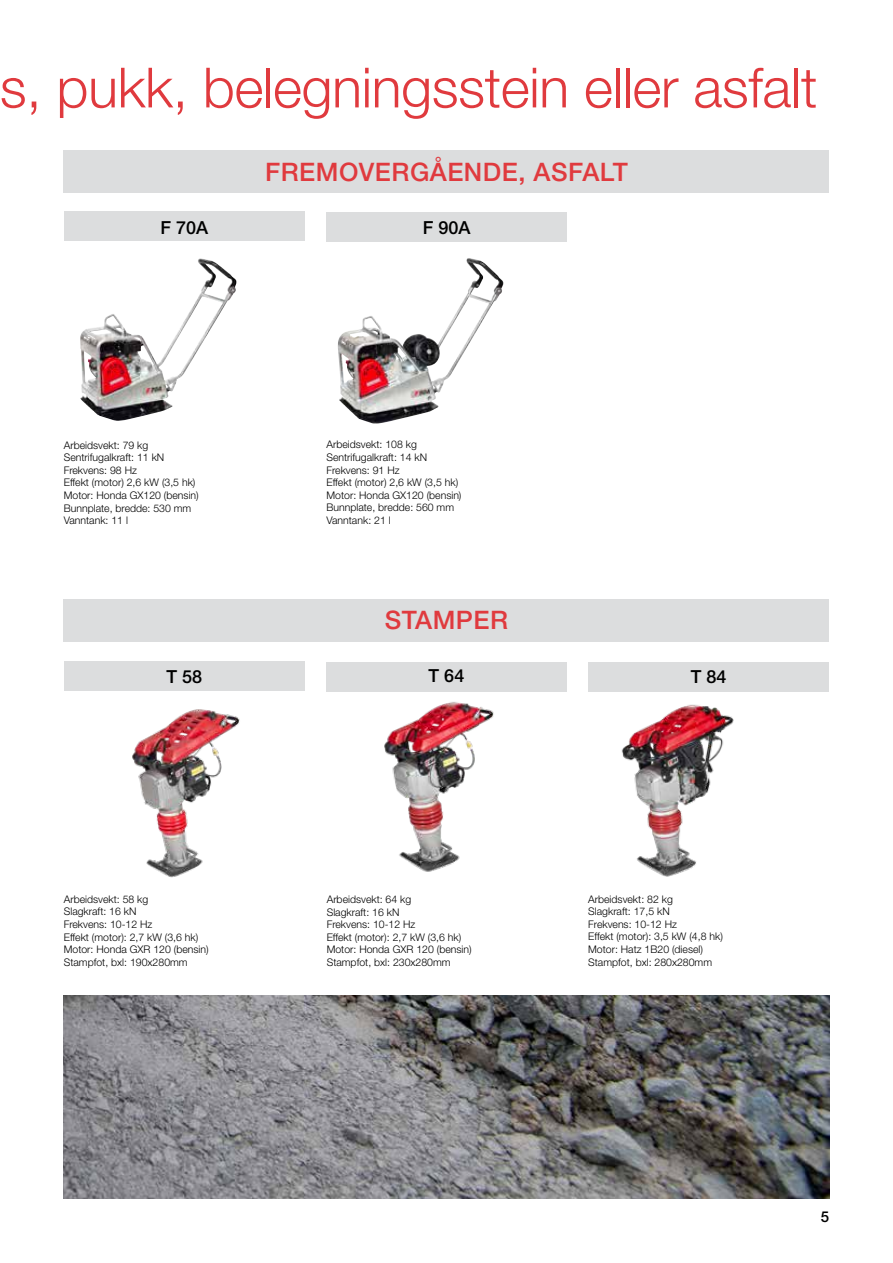
<style>
.page{position:relative;width:893px;height:1263px;background:#fff}
.page>*{position:absolute;margin:0;border:0;box-sizing:border-box;transform-origin:0 0}
.t1{font:300 55.5px "Helvetica Neue";letter-spacing:-.005em;color:#e03a3e}
.t2{font:500 25.5px "Helvetica Neue";letter-spacing:.02em;color:#e03a3e}
.t3{font:500 18px "Helvetica Neue";color:#000}
.t4{font:500 15px "Helvetica Neue";color:#000}
.t5{font:300 10.5px/12.6px "Helvetica Neue";color:#000}
</style>
<div class="page">
<div style="left:64px;top:211px;width:241px;height:30px;background:#dcddde"></div>
<div style="left:326px;top:212px;width:241px;height:30px;background:#dcddde"></div>
<div style="left:64px;top:661px;width:241px;height:29px;background:#dcddde"></div>
<img style="left:384px;top:702px;width:110px;height:170px">
<img style="left:611px;top:691px;width:137px;height:185px">
<div style="left:588px;top:662px;width:241px;height:29px;background:#dcddde"></div>
<div style="left:326px;top:662px;width:241px;height:29px;background:#dcddde"></div>
<img style="left:132px;top:709px;width:108px;height:169px">
<img style="left:80px;top:259px;width:132px;height:162px">
<div style="left:64px;top:599px;width:765px;height:43px;background:#dcddde"></div>
<div style="left:64px;top:150px;width:765px;height:42px;background:#dcddde"></div>
<img style="left:64px;top:995px;width:765px;height:204px">
<img style="left:338px;top:259px;width:141px;height:165px">
<h1 class="t1" style="left:0;top:64px;width:819px">s, pukk, belegningsstein eller asfalt</h1>
<h2 class="t2" style="left:265px;top:161px;width:364px">FREMOVERGÅENDE, ASFALT</h2>
<h3 class="t3" style="left:160px;top:220px;width:49px">F 70A</h3>
<h3 class="t3" style="left:423px;top:220px;width:49px">F 90A</h3>
<p class="t5" style="left:64px;top:439px;width:136px">Arbeidsvekt: 79 kg<br>Sentrifugalkraft: 11 kN<br>Frekvens: 98 Hz<br>Effekt (motor) 2,6 kW (3,5 hk)<br>Motor: Honda GX120 (bensin)<br>Bunnplate, bredde: 530 mm<br>Vanntank: 11 l</p>
<p class="t5" style="left:326px;top:439px;width:136px">Arbeidsvekt: 108 kg<br>Sentrifugalkraft: 14 kN<br>Frekvens: 91 Hz<br>Effekt (motor) 2,6 kW (3,5 hk)<br>Motor: Honda GX120 (bensin)<br>Bunnplate, bredde: 560 mm<br>Vanntank: 21 l</p>
<h3 class="t3" style="left:166px;top:669px;width:37px">T 58</h3>
<p class="t5" style="left:64px;top:893px;width:146px">Arbeidsvekt: 58 kg<br>Slagkraft: 16 kN<br>Frekvens: 10-12 Hz<br>Effekt (motor): 2,7 kW (3,6 hk)<br>Motor: Honda GXR 120 (bensin)<br>Stampfot, bxl: 190x280mm</p>
<h2 class="t2" style="left:385px;top:608px;width:125px">STAMPER</h2>
<h3 class="t3" style="left:429px;top:668px;width:37px">T 64</h3>
<h3 class="t3" style="left:691px;top:669px;width:37px">T 84</h3>
<p class="t5" style="left:327px;top:894px;width:146px">Arbeidsvekt: 64 kg<br>Slagkraft: 16 kN<br>Frekvens: 10-12 Hz<br>Effekt (motor): 2,7 kW (3,6 hk)<br>Motor: Honda GXR 120 (bensin)<br>Stampfot, bxl: 230x280mm</p>
<p class="t5" style="left:588px;top:893px;width:136px">Arbeidsvekt: 82 kg<br>Slagkraft: 17,5 kN<br>Frekvens: 10-12 Hz<br>Effekt (motor): 3,5 kW (4,8 hk)<br>Motor: Hatz 1B20 (diesel)<br>Stampfot, bxl: 280x280mm</p>
<h3 class="t4" style="left:821px;top:1210px;width:10px">5</h3>
</div>
